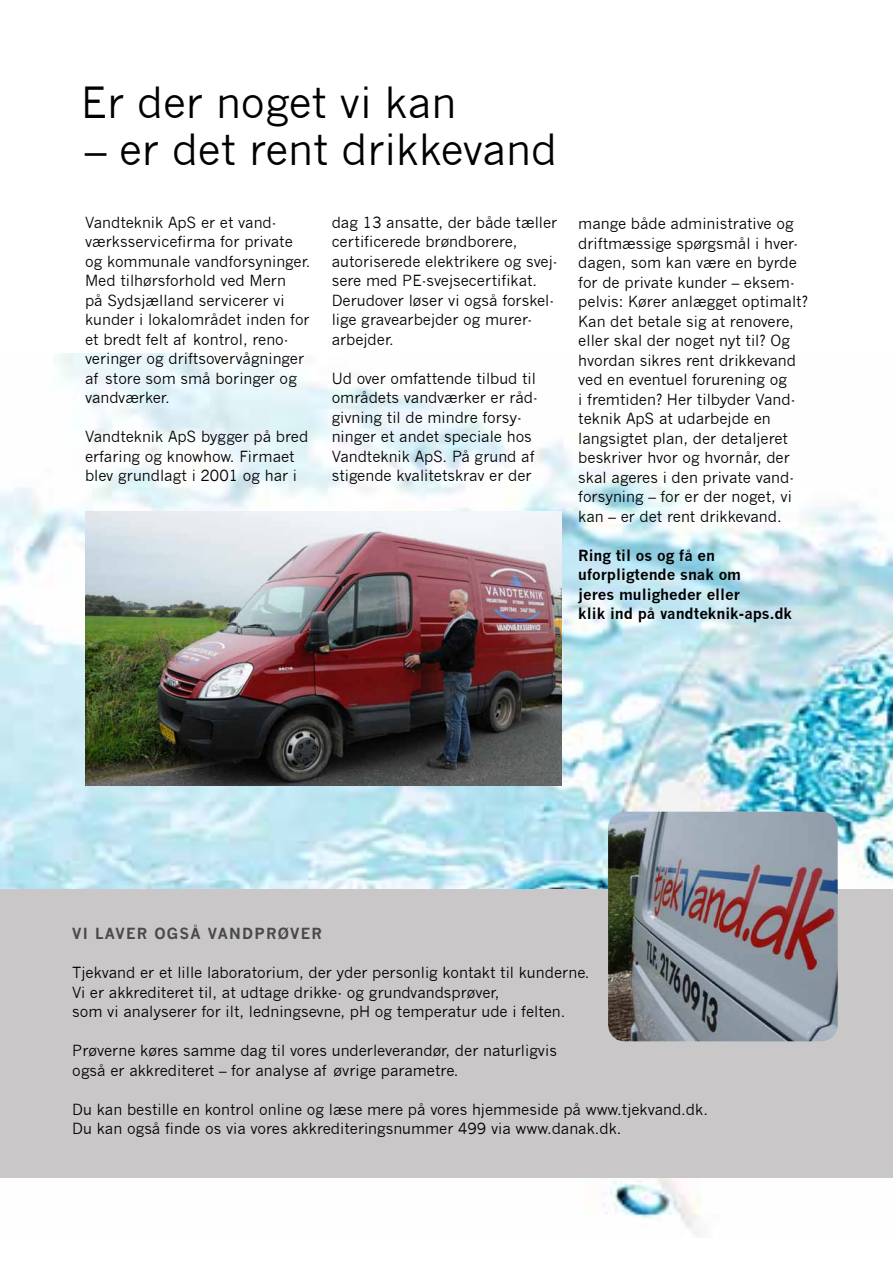
<style>
.page{position:relative;width:893px;height:1263px;background:#fff}
.page>*{position:absolute;margin:0;border:0;box-sizing:border-box;transform-origin:0 0}
.t1{font:42px "News Gothic";color:#000}
.t2{font:15px/19.5px "News Gothic";color:#000}
.t3{font:700 15px/19.5px "News Gothic";color:#000}
.t4{font:700 15px "News Gothic";letter-spacing:.08em;color:#49494b}
</style>
<div class="page">
<img style="left:0;top:354px;width:893px;height:881px">
<img style="left:85px;top:512px;width:476px;height:273px">
<div style="left:0;top:890px;width:893px;height:288px;background:#cac7c8"></div>
<img style="left:608px;top:812px;width:230px;height:229px">
<h1 class="t1" style="left:81px;top:79px;width:377px">Er der noget vi kan</h1>
<h1 class="t1" style="left:85px;top:125px;width:473px">– er det rent drikkevand</h1>
<p class="t2" style="left:85px;top:213px;width:227px">Vandteknik ApS er et vand&shy;værksservicefirma for private og kommunale vandforsyninger.<br>Med tilhørsforhold ved Mern<br>på Sydsjælland servicerer vi kunder i lokalområdet inden for et bredt felt af kontrol, reno&shy;veringer og driftsovervågninger af store som små boringer og vandværker.</p>
<p class="t2" style="left:85px;top:427px;width:225px">Vandteknik ApS bygger på bred erfaring og knowhow. Firmaet blev grundlagt i 2001 og har i</p>
<p class="t2" style="left:332px;top:213px;width:227px">dag 13 ansatte, der både tæller certificerede brøndborere, autoriserede elektrikere og svej&shy;sere med PE-svejsecertifikat.<br>Derudover løser vi også forskel&shy;lige gravearbejder og murer&shy;arbejder.</p>
<p class="t2" style="left:332px;top:369px;width:208px">Ud over omfattende tilbud til områdets vandværker er råd&shy;givning til de mindre forsy&shy;ninger et andet speciale hos<br>Vandteknik ApS. På grund af stigende kvalitetskrav er der</p>
<p class="t2" style="left:578px;top:214px;width:231px">mange både administrative og driftmæssige spørgsmål i hver&shy;dagen, som kan være en byrde for de private kunder – eksem&shy;pelvis: Kører anlægget optimalt?<br>Kan det betale sig at renovere, eller skal der noget nyt til? Og hvordan sikres rent drikkevand ved en eventuel forurening og<br>i fremtiden? Her tilbyder Vand&shy;teknik ApS at udarbejde en langsigtet plan, der detaljeret beskriver hvor og hvornår, der skal ageres i den private vand&shy;forsyning – for er der noget, vi kan – er det rent drikkevand.</p>
<p class="t3" style="left:578px;top:545px;width:215px">Ring til os og få en uforpligtende snak om<br>jeres muligheder eller<br>klik ind på vandteknik-aps.dk</p>
<p class="t4" style="left:72px;top:924px;width:251px">Vi laver også vandprøver</p>
<p class="t2" style="left:72px;top:963px;width:519px">Tjekvand er et lille laboratorium, der yder personlig kontakt til kunderne.<br>Vi er akkrediteret til, at udtage drikke- og grundvandsprøver,<br>som vi analyserer for ilt, ledningsevne, pH og temperatur ude i felten.</p>
<p class="t2" style="left:72px;top:1041px;width:486px">Prøverne køres samme dag til vores underleverandør, der naturligvis også er akkrediteret – for analyse af øvrige parametre.</p>
<p class="t2" style="left:72px;top:1100px;width:637px">Du kan bestille en kontrol online og læse mere på vores hjemmeside på www.tjekvand.dk.<br>Du kan også finde os via vores akkrediteringsnummer 499 via www.danak.dk.</p>
</div>
